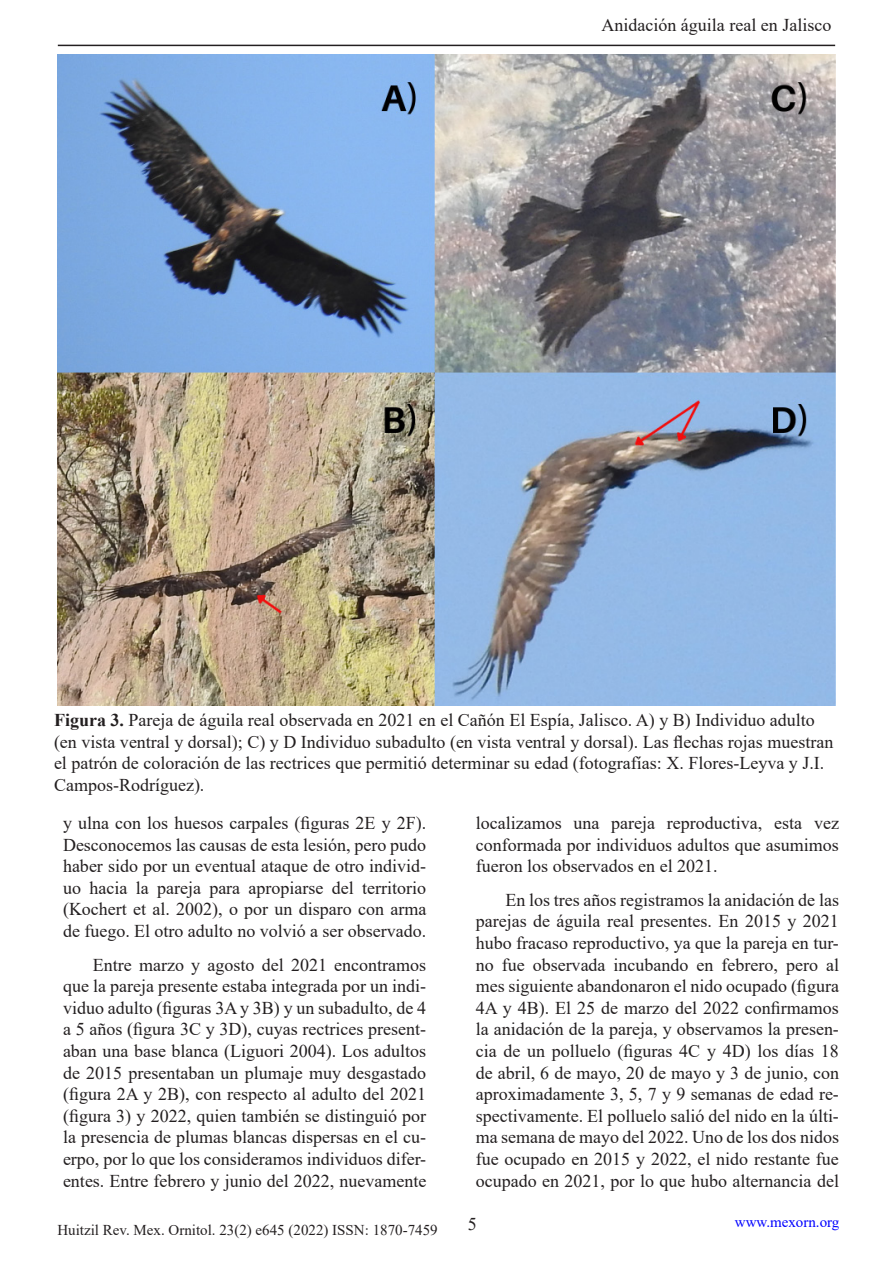
<style>
.page{position:relative;width:893px;height:1263px;background:#fff}
.page>*{position:absolute;margin:0;border:0;box-sizing:border-box;transform-origin:0 0}
.Heading_2{font:18px/21.6px "Times New Roman";color:#231f20;text-align:justify}
.t1{font:15px "Times New Roman";color:#231f20}
.t2{font:15px "Times New Roman";color:#00f}
.s1{font-weight:700}
</style>
<div class="page">
<hr style="left:58px;top:45px;width:777px;height:1px;background:#231f20">
<img style="left:58px;top:54px;width:777px;height:652px">
<p class="Heading_2" style="left:601px;top:13px;width:231px">Anidación águila real en Jalisco</p>
<p class="Heading_2" style="left:54px;top:709px;width:781px;text-align:left"><span class="s1">Figura 3.</span> Pareja de águila real observada en 2021 en el Cañón El Espía, Jalisco. A) y B) Individuo adulto (en vista ventral y dorsal); C) y D Individuo subadulto (en vista ventral y dorsal). Las flechas rojas muestran el patrón de coloración de las rectrices que permitió determinar su edad (fotografías: X. Flores-Leyva y J.I.<br>Campos-Rodríguez).</p>
<p class="Heading_2" style="left:63px;top:811px;width:365px">y ulna con los huesos carpales (figuras 2E y 2F).<br>Desconocemos las causas de esta lesión, pero pudo haber sido por un eventual ataque de otro individ&shy;uo hacia la pareja para apropiarse del territorio (Kochert et al. 2002), o por un disparo con arma de fuego. El otro adulto no volvió a ser observado.</p>
<p class="Heading_2" style="left:63px;top:953px;width:365px;text-indent:30px">Entre marzo y agosto del 2021 encontramos que la pareja presente estaba integrada por un indi&shy;viduo adulto (figuras 3A y 3B) y un subadulto, de 4 a 5 años (figura 3C y 3D), cuyas rectrices present&shy;aban una base blanca (Liguori 2004). Los adultos de 2015 presentaban un plumaje muy desgastado (figura 2A y 2B), con respecto al adulto del 2021 (figura 3) y 2022, quien también se distinguió por la presencia de plumas blancas dispersas en el cu&shy;erpo, por lo que los consideramos individuos difer&shy;entes. Entre febrero y junio del 2022, nuevamente</p>
<p class="t1" style="left:57px;top:1219px;width:382px">Huitzil Rev. Mex. Ornitol. 23(2) e645 (2022) ISSN: 1870-7459</p>
<p class="Heading_2" style="left:476px;top:811px;width:365px">localizamos una pareja reproductiva, esta vez conformada por individuos adultos que asumimos fueron los observados en el 2021.</p>
<p class="Heading_2" style="left:476px;top:888px;width:365px;text-indent:30px">En los tres años registramos la anidación de las parejas de águila real presentes. En 2015 y 2021 hubo fracaso reproductivo, ya que la pareja en tur&shy;no fue observada incubando en febrero, pero al mes siguiente abandonaron el nido ocupado (figura 4A y 4B). El 25 de marzo del 2022 confirmamos la anidación de la pareja, y observamos la presen&shy;cia de un polluelo (figuras 4C y 4D) los días 18 de abril, 6 de mayo, 20 de mayo y 3 de junio, con aproximadamente 3, 5, 7 y 9 semanas de edad re&shy;spectivamente. El polluelo salió del nido en la últi&shy;ma semana de mayo del 2022. Uno de los dos nidos fue ocupado en 2015 y 2022, el nido restante fue ocupado en 2021, por lo que hubo alternancia del</p>
<p class="Heading_2" style="left:468px;top:1213px;width:10px">5</p>
<p class="t2" style="left:735px;top:1211px;width:106px">www.mexorn.org</p>
</div>
